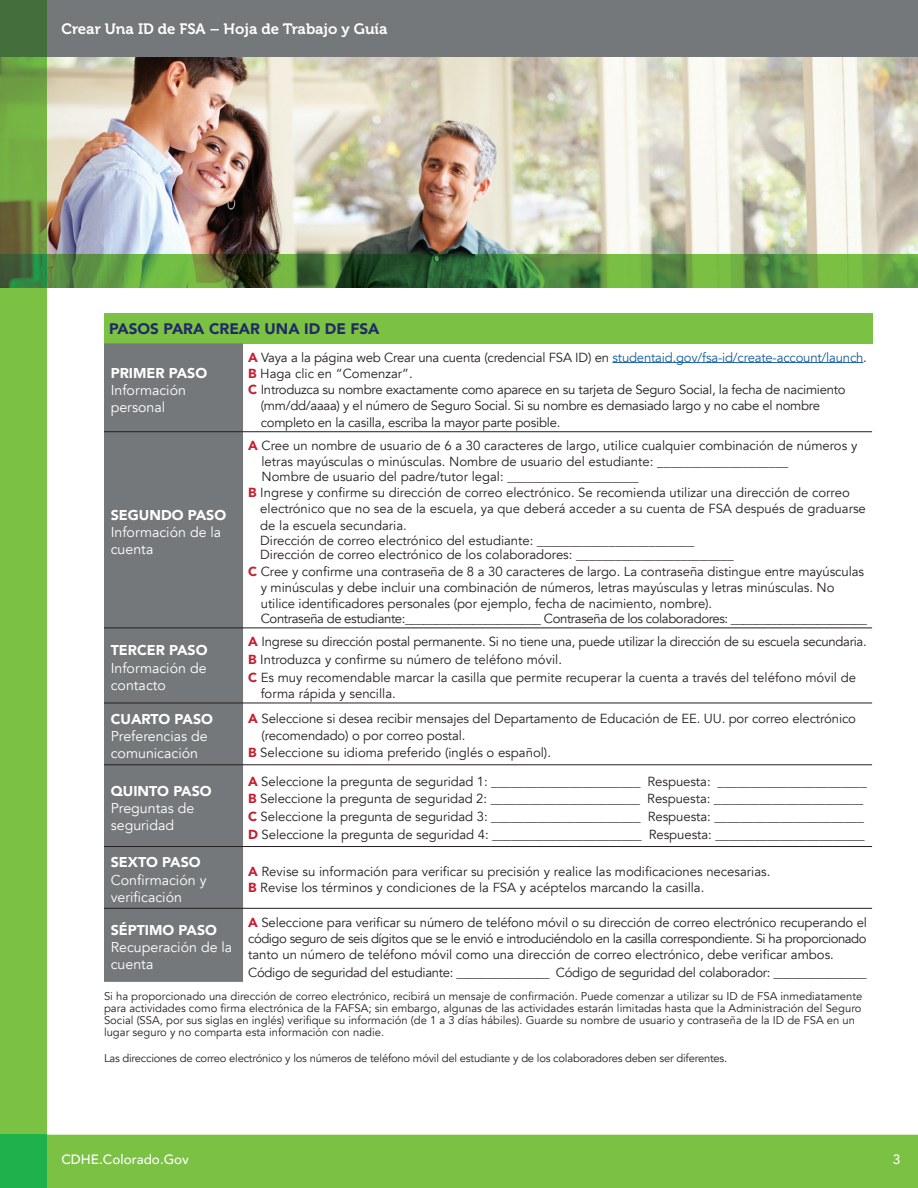
<style>
.page{position:relative;width:918px;height:1188px;background:#fff}
.page>*{position:absolute;margin:0;border:0;box-sizing:border-box;transform-origin:0 0}
.t1{font:900 15.3px "Avenir";color:#212a67}
.t2{font:15px "Museo 700";color:#fff}
.t3{font:14.25px/17.1px "Avenir";color:#fff}
.t4{font:900 14.25px "Avenir";color:#fff}
.t5{font:500 13.5px "Avenir";color:#fff}
.t6{font:13.2px/16.2px "Avenir";letter-spacing:-.005em;color:#231f20}
.t7{font:13.2px "Avenir";letter-spacing:-.03em;color:#231f20}
.t8{font:13.2px "Avenir";letter-spacing:-.025em;color:#231f20}
.t9{font:11.25px/12px "Avenir";color:#231f20}
.t10{font:11.25px "Avenir";letter-spacing:-.02em;color:#231f20}
.s1{font-weight:900;color:#c42032}
.s2{color:#175d9e}
</style>
<div class="page">
<div style="left:46px;top:1135px;width:872px;height:53px;background:#7bc143"></div>
<img style="left:0;top:57px;width:918px;height:230px">
<hr style="left:917px;top:255px;width:1px;height:32px;background:#7bc143">
<div style="left:0;top:0;width:918px;height:57px;background:#75787a"></div>
<div style="left:0;top:287px;width:46px;height:848px;background:#7bc143"></div>
<div style="left:0;top:1135px;width:46px;height:53px;background:#1fb14b"></div>
<div style="left:0;top:0;width:46px;height:57px;background:#446f3c"></div>
<div style="left:104px;top:313px;width:768px;height:30px;background:#7bc143"></div>
<div style="left:104px;top:343px;width:139px;height:639px;background:#75787a"></div>
<hr style="left:104px;top:431px;width:139px;height:1px;background:#231f20">
<hr style="left:243px;top:431px;width:629px;height:1px;background:#231f20">
<hr style="left:104px;top:628px;width:139px;height:1px;background:#231f20">
<hr style="left:243px;top:628px;width:629px;height:1px;background:#231f20">
<hr style="left:104px;top:703px;width:139px;height:1px;background:#231f20">
<hr style="left:243px;top:703px;width:629px;height:1px;background:#231f20">
<hr style="left:104px;top:764px;width:139px;height:1px;background:#231f20">
<hr style="left:243px;top:764px;width:629px;height:1px;background:#231f20">
<hr style="left:104px;top:846px;width:139px;height:1px;background:#231f20">
<hr style="left:243px;top:846px;width:629px;height:1px;background:#231f20">
<hr style="left:104px;top:908px;width:139px;height:1px;background:#231f20">
<hr style="left:243px;top:908px;width:629px;height:1px;background:#231f20">
<hr style="left:612px;top:362px;width:251px;height:1px;background:#175d9e">
<p class="t2" style="left:61px;top:20px;width:328px">Crear Una ID de FSA – Hoja de Trabajo y Guía</p>
<p class="t1" style="left:109px;top:315px;width:272px">PASOS PARA CREAR UNA ID DE FSA</p>
<p class="t4" style="left:111px;top:360px;width:98px">PRIMER PASO</p>
<p class="t3" style="left:111px;top:381px;width:77px">Información personal</p>
<p class="t6" style="left:248px;top:349px;width:620px"><span class="s1">A</span> Vaya a la página web Crear una cuenta (credencial FSA ID) en <span class="s2">studentaid.gov/fsa-id/create-account/launch</span>.</p>
<p class="t6" style="left:248px;top:365px;width:166px"><span class="s1">B</span> Haga clic en “Comenzar”.</p>
<p class="t6" style="left:248px;top:382px;width:599px"><span class="s1">C</span> Introduzca su nombre exactamente como aparece en su tarjeta de Seguro Social, la fecha de nacimiento</p>
<p class="t6" style="left:261px;top:398px;width:561px">(mm/dd/aaaa) y el número de Seguro Social. Si su nombre es demasiado largo y no cabe el nombre</p>
<p class="t6" style="left:261px;top:414px;width:301px">completo en la casilla, escriba la mayor parte posible.</p>
<p class="t4" style="left:111px;top:503px;width:117px">SEGUNDO PASO</p>
<p class="t3" style="left:111px;top:524px;width:112px">Información de la cuenta</p>
<p class="t4" style="left:111px;top:638px;width:98px">TERCER PASO</p>
<p class="t3" style="left:111px;top:659px;width:97px">Información de contacto</p>
<p class="t4" style="left:111px;top:707px;width:104px">CUARTO PASO</p>
<p class="t3" style="left:111px;top:728px;width:99px">Preferencias de comunicación</p>
<p class="t4" style="left:111px;top:779px;width:102px">QUINTO PASO</p>
<p class="t3" style="left:111px;top:800px;width:85px">Preguntas de seguridad</p>
<p class="t6" style="left:262px;top:438px;width:597px;text-indent:-13px"><span class="s1">A</span> Cree un nombre de usuario de 6 a 30 caracteres de largo, utilice cualquier combinación de números y letras mayúsculas o minúsculas. Nombre de usuario del estudiante: ____________________</p>
<p class="t6" style="left:262px;top:469px;width:379px">Nombre de usuario del padre/tutor legal: ____________________</p>
<p class="t6" style="left:248px;top:485px;width:603px"><span class="s1">B</span> Ingrese y confirme su dirección de correo electrónico. Se recomienda utilizar una dirección de correo</p>
<p class="t6" style="left:260px;top:501px;width:607px">electrónico que no sea de la escuela, ya que deberá acceder a su cuenta de FSA después de graduarse</p>
<p class="t6" style="left:260px;top:517px;width:148px">de la escuela secundaria.</p>
<p class="t6" style="left:260px;top:533px;width:475px;line-height:14.7px">Dirección de correo electrónico del estudiante: ________________________<br>Dirección de correo electrónico de los colaboradores: ________________________</p>
<p class="t6" style="left:261px;top:563px;width:605px;text-indent:-13px"><span class="s1">C</span> Cree y confirme una contraseña de 8 a 30 caracteres de largo. La contraseña distingue entre mayúsculas y minúsculas y debe incluir una combinación de números, letras mayúsculas y letras minúsculas. No utilice identificadores personales (por ejemplo, fecha de nacimiento, nombre).</p>
<p class="t7" style="left:261px;top:610px;width:608px">Contraseña de estudiante:______________________ Contraseña de los colaboradores: ______________________</p>
<p class="t6" style="left:248px;top:633px;width:620px;line-height:17.7px"><span class="s1">A</span> I ngrese su dirección postal permanente. Si no tiene una, puede utilizar la dirección de su escuela secundaria.<br><span class="s1">B</span> Introduzca y confirme su número de teléfono móvil.<br><span class="s1">C</span> Es muy recomendable marcar la casilla que permite recuperar la cuenta a través del teléfono móvil de</p>
<p class="t6" style="left:261px;top:685px;width:137px">forma rápida y sencilla.</p>
<p class="t6" style="left:262px;top:711px;width:596px;text-indent:-13px"><span class="s1">A</span> Seleccione si desea recibir mensajes del Departamento de Educación de EE. UU. por correo electrónico (recomendado) o por correo postal.</p>
<p class="t6" style="left:248px;top:745px;width:304px"><span class="s1">B</span> Seleccione su idioma preferido (inglés o español).</p>
<p class="t6" style="left:248px;top:772px;width:620px;line-height:17.7px"><span class="s1">A</span> Seleccione la pregunta de seguridad 1: _______________________ Respuesta: _______________________ <span class="s1">B</span> Seleccione la pregunta de seguridad 2: _______________________ Respuesta: _______________________ <span class="s1">C</span> Seleccione la pregunta de seguridad 3: _______________________ Respuesta: _______________________ <span class="s1">D</span> Seleccione la pregunta de seguridad 4: _______________________ Respuesta: _______________________</p>
<p class="t4" style="left:111px;top:850px;width:91px">SEXTO PASO</p>
<p class="t3" style="left:111px;top:871px;width:97px">Confirmación y verificación</p>
<p class="t6" style="left:248px;top:863px;width:524px"><span class="s1">A</span> Revise su información para verificar su precisión y realice las modificaciones necesarias.<br><span class="s1">B</span> Revise los términos y condiciones de la FSA y acéptelos marcando la casilla.</p>
<p class="t4" style="left:111px;top:918px;width:108px">SÉPTIMO PASO</p>
<p class="t3" style="left:111px;top:939px;width:123px">Recuperación de la cuenta</p>
<p class="t6" style="left:248px;top:914px;width:620px;text-align:justify"><span class="s1">A</span> Seleccione para verificar su número de teléfono móvil o su dirección de correo electrónico recuperando el código seguro de seis dígitos que se le envió e introduciéndolo en la casilla correspondiente. Si ha proporcionado tanto un número de teléfono móvil como una dirección de correo electrónico, debe verificar ambos.</p>
<p class="t8" style="left:248px;top:964px;width:620px">Código de seguridad del estudiante: _______________ Código de seguridad del colaborador: _______________</p>
<p class="t9" style="left:104px;top:990px;width:760px">Si ha proporcionado una dirección de correo electrónico, recibirá un mensaje de confirmación. Puede comenzar a utilizar su ID de FSA inmediatamente para actividades como firma electrónica de la FAFSA; sin embargo, algunas de las actividades estarán limitadas hasta que la Administración del Seguro Social (SSA, por sus siglas en inglés) verifique su información (de 1 a 3 días hábiles). Guarde su nombre de usuario y contraseña de la ID de FSA en un lugar seguro y no comparta esta información con nadie.</p>
<p class="t10" style="left:104px;top:1051px;width:625px">Las direcciones de correo electrónico y los números de teléfono móvil del estudiante y de los colaboradores deben ser diferentes.</p>
<p class="t5" style="left:61px;top:1148px;width:129px">CDHE.Colorado.Gov</p>
<p class="t5" style="left:893px;top:1148px;width:9px">3</p>
</div>
